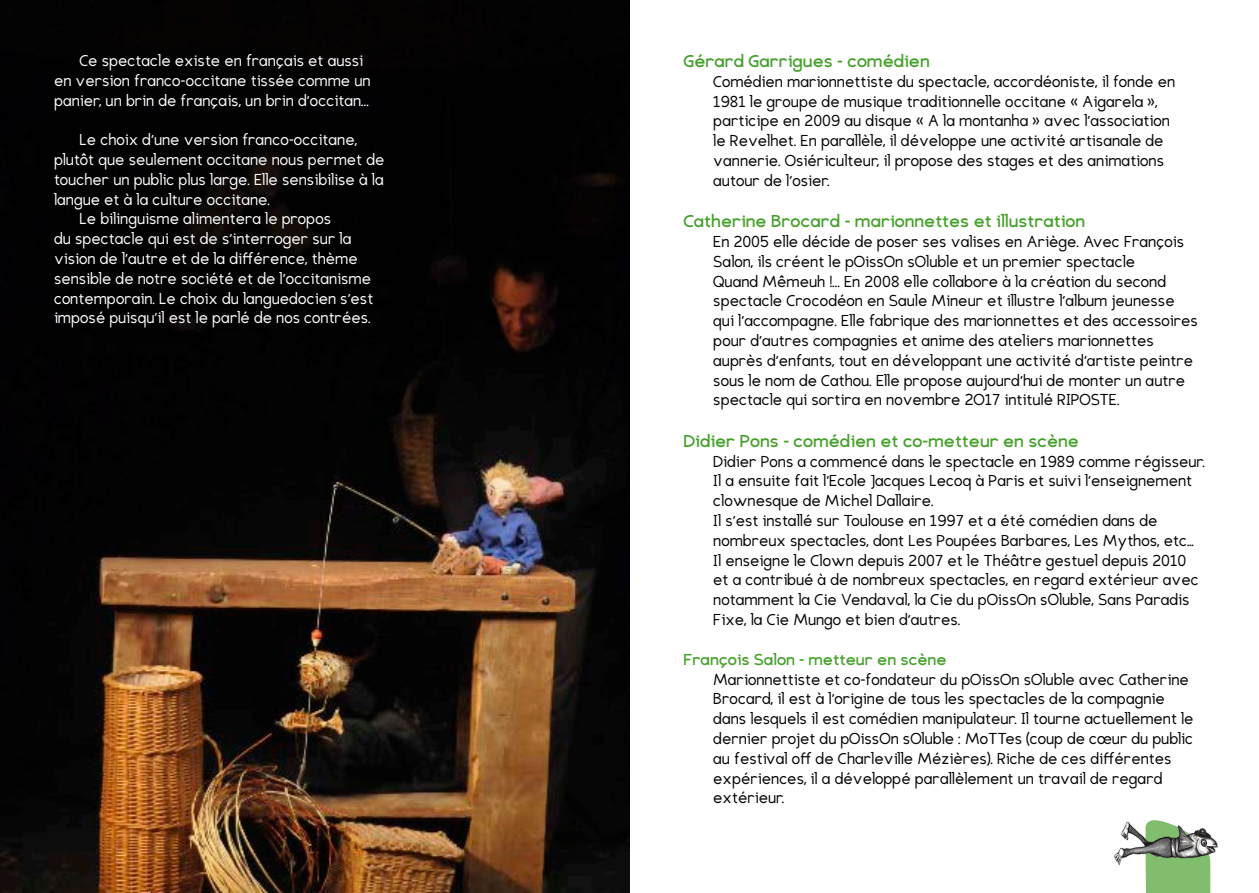
<style>
.page{position:relative;width:1259px;height:893px;background:#fff}
.page>*{position:absolute;margin:0;border:0;box-sizing:border-box;transform-origin:0 0}
.t1{font:700 18px "Eligible Sans";color:#44a02a}
.t2{font:16.5px/19.8px "Eligible Sans";color:#000}
.t3{font:16.5px/19.8px "Eligible Sans";color:#fff}
.t4{font:700 16.5px "Eligible Sans";color:#44a02a}
</style>
<div class="page">
<img style="left:0;top:0;width:629px;height:893px">
<div style="left:1145px;top:867px;width:66px;height:26px;background:#80be6e"></div>
<img style="left:1113px;top:820px;width:105px;height:47px">
<p class="t3" style="left:54px;top:49px;width:318px;text-indent:26px">Ce spectacle existe en français et aussi en version franco-occitane tissée comme un panier, un brin de français, un brin d’occitan...</p>
<p class="t3" style="left:80px;top:129px;width:279px">Le choix d’une version franco-occitane,</p>
<p class="t3" style="left:54px;top:148px;width:332px">plutôt que seulement occitane nous permet de</p>
<p class="t3" style="left:54px;top:168px;width:331px">toucher un public plus large. Elle sensibilise à la</p>
<p class="t3" style="left:54px;top:188px;width:218px">langue et à la culture occitane.</p>
<p class="t3" style="left:80px;top:208px;width:253px">Le bilinguisme alimentera le propos</p>
<p class="t3" style="left:54px;top:228px;width:299px">du spectacle qui est de s’interroger sur la</p>
<p class="t3" style="left:54px;top:247px;width:305px">vision de l’autre et de la différence, thème</p>
<p class="t3" style="left:54px;top:267px;width:318px">sensible de notre société et de l’occitanisme</p>
<p class="t3" style="left:54px;top:287px;width:321px">contemporain. Le choix du languedocien s’est</p>
<p class="t3" style="left:54px;top:307px;width:318px">imposé puisqu’il est le parlé de nos contrées.</p>
<p class="t1" style="left:683px;top:45px;width:248px">Gérard Garrigues - comédien</p>
<p class="t2" style="left:713px;top:70px;width:463px">Comédien marionnettiste du spectacle, accordéoniste, il fonde en 1981 le groupe de musique traditionnelle occitane « Aigarela », participe en 2009 au disque « A la montanha » avec l’association le Revelhet. En parallèle, il développe une activité artisanale de vannerie. Osiériculteur, il propose des stages et des animations autour de l’osier.</p>
<p class="t1" style="left:683px;top:205px;width:403px">Catherine Brocard - marionnettes et illustration</p>
<p class="t2" style="left:713px;top:230px;width:486px">En 2005 elle décide de poser ses valises en Ariège. Avec François Salon, ils créent le pOissOn sOluble et un premier spectacle<br>Quand Mêmeuh !... En 2008 elle collabore à la création du second spectacle Crocodéon en Saule Mineur et illustre l’album jeunesse qui l’accompagne. Elle fabrique des marionnettes et des accessoires pour d’autres compagnies et anime des ateliers marionnettes auprès d’enfants, tout en développant une activité d’artiste peintre sous le nom de Cathou. Elle propose aujourd’hui de monter un autre spectacle qui sortira en novembre 2O17 intitulé RIPOSTE.</p>
<p class="t1" style="left:683px;top:424px;width:397px">Didier Pons - comédien et co-metteur en scène</p>
<p class="t2" style="left:713px;top:450px;width:493px">Didier Pons a commencé dans le spectacle en 1989 comme régisseur.<br>Il a ensuite fait l’Ecole Jacques Lecoq à Paris et suivi l’enseignement clownesque de Michel Dallaire.<br>Il s’est installé sur Toulouse en 1997 et a été comédien dans de nombreux spectacles, dont Les Poupées Barbares, Les Mythos, etc… Il enseigne le Clown depuis 2007 et le Théâtre gestuel depuis 2010 et a contribué à de nombreux spectacles, en regard extérieur avec notamment la Cie Vendaval, la Cie du pOissOn sOluble, Sans Paradis Fixe, la Cie Mungo et bien d’autres.</p>
<p class="t4" style="left:683px;top:644px;width:265px">François Salon - metteur en scène</p>
<p class="t2" style="left:713px;top:668px;width:482px">Marionnettiste et co-fondateur du pOissOn sOluble avec Catherine Brocard, il est à l’origine de tous les spectacles de la compagnie dans lesquels il est comédien manipulateur. Il tourne actuellement le dernier projet du pOissOn sOluble : MoTTes (coup de cœur du public au festival off de Charleville Mézières). Riche de ces différentes expériences, il a développé parallèlement un travail de regard extérieur.</p>
</div>
